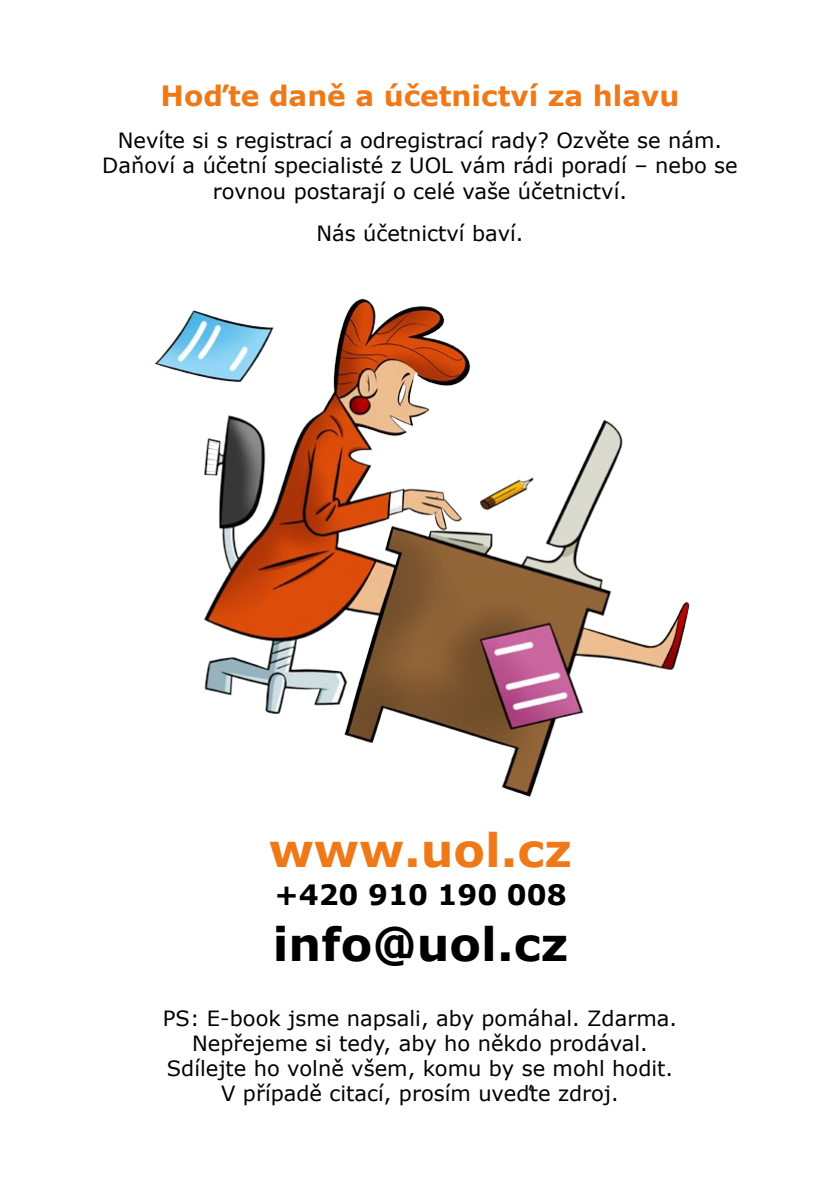
<style>
.page{position:relative;width:840px;height:1191px;background:#fff}
.page>*{position:absolute;margin:0;border:0;box-sizing:border-box;transform-origin:0 0}
.t1{font:700 46px "Verdana";color:#000}
.t2{font:700 46px "Verdana";color:#ef7918}
.t3{font:700 28px "Verdana";color:#ef7918}
.t4{font:700 28px "Verdana";color:#000}
.Odstavec_3mm{font:21px/25.2px "Verdana";color:#000;text-align:center}
</style>
<div class="page">
<img style="left:155px;top:299px;width:535px;height:498px">
<p class="t3" style="left:160px;top:76px;width:520px">Hoďte daně a účetnictví za hlavu</p>
<p class="Odstavec_3mm" style="left:102px;top:128px;width:636px">Nevíte si s registrací a odregistrací rady? Ozvěte se nám.<br>Daňoví a účetní specialisté z UOL vám rádi poradí – nebo se rovnou postarají o celé vaše účetnictví.</p>
<p class="Odstavec_3mm" style="left:316px;top:220px;width:208px">Nás účetnictví baví.</p>
<p class="t2" style="left:269px;top:817px;width:304px">www.uol.cz</p>
<p class="t4" style="left:274px;top:875px;width:293px">+420 910 190 008</p>
<p class="t1" style="left:273px;top:911px;width:297px">info@uol.cz</p>
<p class="Odstavec_3mm" style="left:163px;top:1005px;width:515px">PS: E-book jsme napsali, aby pomáhal. Zdarma.<br>Nepřejeme si tedy, aby ho někdo prodával.</p>
<p class="Odstavec_3mm" style="left:167px;top:1055px;width:507px">Sdílejte ho volně všem, komu by se mohl hodit.<br>V případě citací, prosím uveďte zdroj.</p>
</div>
